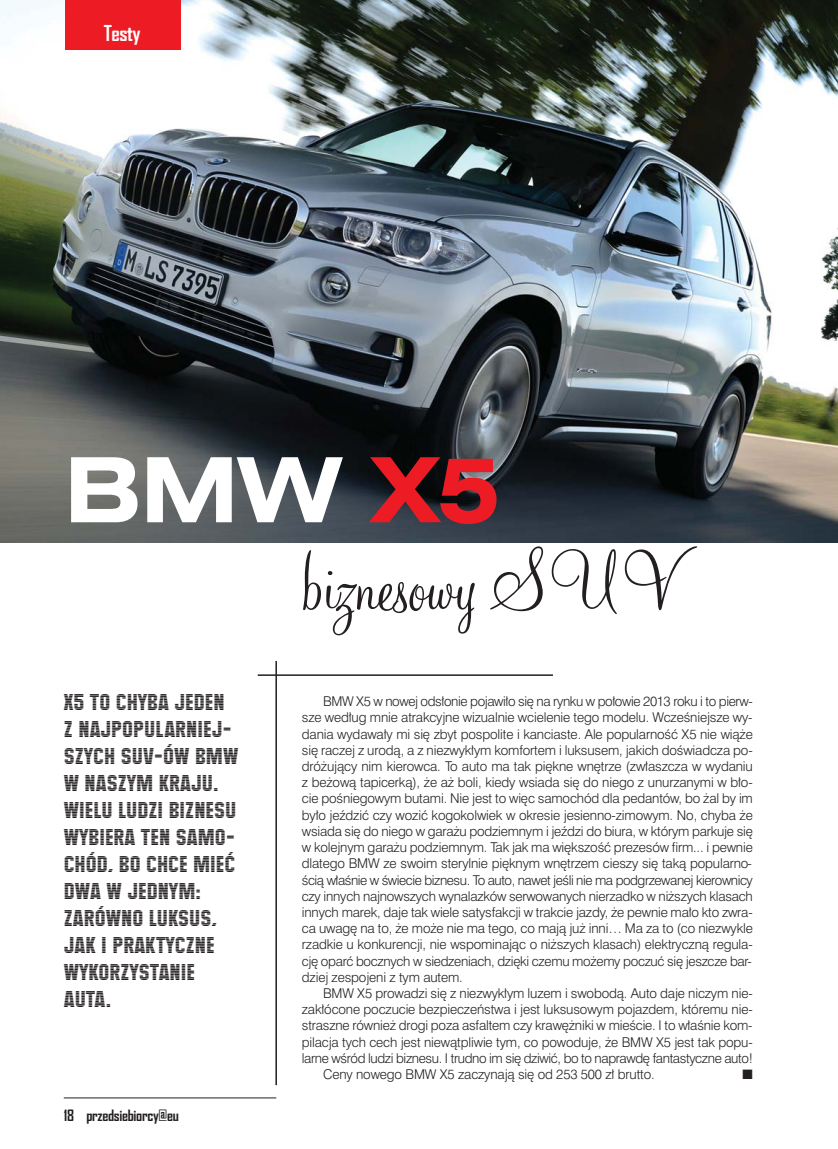
<style>
.page{position:relative;width:838px;height:1149px;background:#fff}
.page>*{position:absolute;margin:0;border:0;box-sizing:border-box;transform-origin:0 0}
.t1{font:90px "Monterey EU";letter-spacing:-.01em;color:#231f20}
.t2{font:700 90px "Swis 721 Ex EU";color:#fff}
.t3{font:22.5px/27px "Maximus EU";color:#231f20}
.t4{font:700 21px "Agency FB";letter-spacing:-.02em;color:#fff}
.t5{font:700 15px "Agency FB";letter-spacing:-.02em;color:#231f20}
.t6{font:13.5px/16.2px "Swis 721 Lt EU";letter-spacing:-.01em;color:#231f20;text-align:justify}
.t7{font:13.5px "Zapf Dingbats ITC";color:#231f20}
.s1{color:#ed1c24}
</style>
<div class="page">
<img style="left:0;top:0;width:838px;height:542px">
<hr style="left:64px;top:1097px;width:212px;height:1px;background:#231f20">
<div style="left:65px;top:0;width:116px;height:50px;background:#ed1c24"></div>
<hr style="left:275px;top:660px;width:2px;height:424px;background:#231f20">
<hr style="left:258px;top:674px;width:295px;height:1px;background:#231f20">
<h3 class="t4" style="left:104px;top:21px;width:39px">Testy</h3>
<h1 class="t2" style="left:64px;top:457px;width:440px">BMW <span class="s1">X5</span></h1>
<h1 class="t1" style="left:302px;top:554px;width:379px">biznesowy SUV</h1>
<h2 class="t3" style="left:64px;top:688px;width:176px">X5 TO CHYBA JEDEN<br>Z NAJPOPULARNIEJ-<br>SZYCH SUV-ÓW BMW<br>W NASZYM KRAJU.<br>WIELU LUDZI BIZNESU<br>WYBIERA TEN SAMO-<br>CHÓD, BO CHCE MIEĆ<br>DWA W JEDNYM:<br>ZARÓWNO LUKSUS,<br>JAK I PRAKTYCZNE<br>WYKORZYSTANIE<br>AUTA.</h2>
<p class="t5" style="left:64px;top:1106px;width:117px">18 przedsiebiorcy@eu</p>
<p class="t6" style="left:302px;top:694px;width:452px;text-indent:21px">BMW X5 w nowej odsłonie pojawiło się na rynku w połowie 2013 roku i to pierw&shy;sze według mnie atrakcyjne wizualnie wcielenie tego modelu. Wcześniejsze wy&shy;dania wydawały mi się zbyt pospolite i kanciaste. Ale popularność X5 nie wiąże się raczej z urodą, a z niezwykłym komfortem i luksusem, jakich doświadcza po&shy;dróżujący nim kierowca. To auto ma tak piękne wnętrze (zwłaszcza w wydaniu z beżową tapicerką), że aż boli, kiedy wsiada się do niego z unurzanymi w bło&shy;cie pośniegowym butami. Nie jest to więc samochód dla pedantów, bo żal by im było jeździć czy wozić kogokolwiek w okresie jesienno-zimowym. No, chyba że wsiada się do niego w garażu podziemnym i jeździ do biura, w którym parkuje się w kolejnym garażu podziemnym. Tak jak ma większość prezesów firm... i pewnie dlatego BMW ze swoim sterylnie pięknym wnętrzem cieszy się taką popularno&shy;ścią właśnie w świecie biznesu. To auto, nawet jeśli nie ma podgrzewanej kierownicy czy innych najnowszych wynalazków serwowanych nierzadko w niższych klasach innych marek, daje tak wiele satysfakcji w trakcie jazdy, że pewnie mało kto zwra&shy;ca uwagę na to, że może nie ma tego, co mają już inni… Ma za to (co niezwykle rzadkie u konkurencji, nie wspominając o niższych klasach) elektryczną regula&shy;cję oparć bocznych w siedzeniach, dzięki czemu możemy poczuć się jeszcze bar&shy;dziej zespojeni z tym autem.</p>
<p class="t6" style="left:323px;top:986px;width:431px">BMW X5 prowadzi się z niezwykłym luzem i swobodą. Auto daje niczym nie-</p>
<p class="t6" style="left:302px;top:1002px;width:452px">zakłócone poczucie bezpieczeństwa i jest luksusowym pojazdem, któremu nie-</p>
<p class="t6" style="left:302px;top:1018px;width:452px">straszne również drogi poza asfaltem czy krawężniki w mieście. I to właśnie kom-</p>
<p class="t6" style="left:302px;top:1034px;width:452px">pilacja tych cech jest niewątpliwie tym, co powoduje, że BMW X5 jest tak popu-</p>
<p class="t6" style="left:302px;top:1050px;width:452px">larne wśród ludzi biznesu. I trudno im się dziwić, bo to naprawdę fantastyczne auto!</p>
<p class="t6" style="left:323px;top:1067px;width:333px">Ceny nowego BMW X5 zaczynają się od 253 500 zł brutto.</p>
<p class="t7" style="left:742px;top:1069px;width:12px">■</p>
</div>
